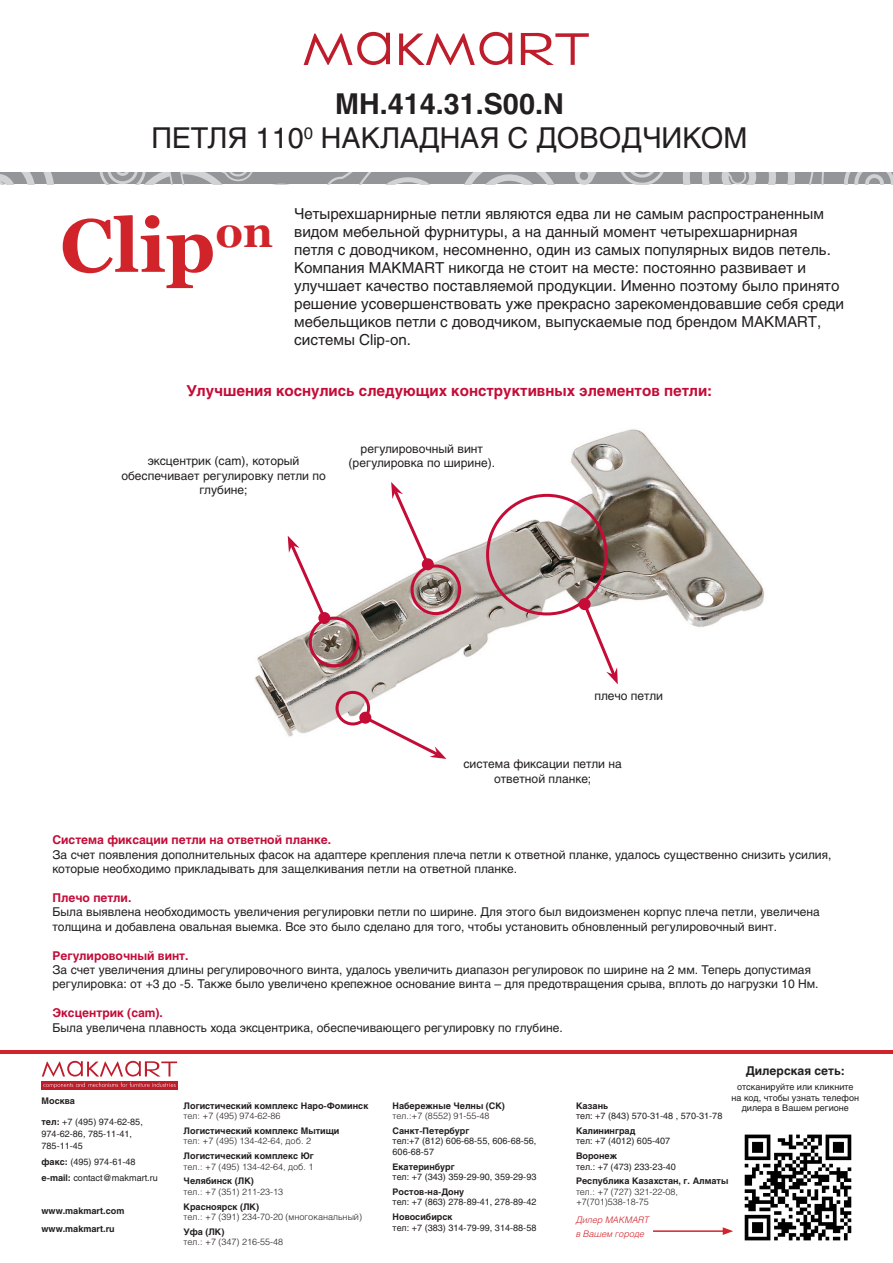
<style>
.page{position:relative;width:893px;height:1263px;background:#fff}
.page>*{position:absolute;margin:0;border:0;box-sizing:border-box;transform-origin:0 0}
.t1{font:700 75px "Georgia";color:#d1232a}
.артикулы{font:28.5px "Helios";color:#231f20}
.артикулы-2{font:700 28.5px "Helios";color:#231f20}
.t2{font:15px/18px "Helios";color:#231f20}
.t3{font:700 15px "Helios";color:#c40c37}
.t4{font:12px/14.4px "Helios";color:#231f20;text-align:center}
.t5{font:700 12px "Helios";color:#c40c37}
.t6{font:700 12px "Helios";color:#231f20}
.t7{font:9px/12px "Helios";color:#231f20}
.t8{font:700 9px/17.5px "Helios";color:#231f20}
.t9{font:300 9px/10.5px "Helios";color:#231f20}
.t10{font:italic 300 9px/13.5px "Helios";color:#d1232a}
.s1{font-weight:700}
</style>
<div class="page">
<svg style="left:399px;top:32px;width:113px;height:33px"></svg>
<svg style="left:304px;top:32px;width:86px;height:33px"></svg>
<svg style="left:521px;top:33px;width:68px;height:32px"></svg>
<img style="left:744px;top:1134px;width:108px;height:107px">
<div style="left:42px;top:1081px;width:136px;height:9px;background:#be1d2c"></div>
<svg style="left:43px;top:1082px;width:133px;height:6px"></svg>
<svg style="left:42px;top:1061px;width:135px;height:15px"></svg>
<hr style="left:0;top:1050px;width:893px;height:4px;background:#d1232a">
<hr style="left:653px;top:1230px;width:72px;height:2px;background:#d1232a">
<svg style="left:723px;top:1227px;width:10px;height:8px"></svg>
<div style="left:0;top:172px;width:893px;height:12px;background:#939598"></div>
<svg style="left:0;top:172px;width:54px;height:12px"></svg>
<svg style="left:844px;top:172px;width:49px;height:12px"></svg>
<svg style="left:99px;top:172px;width:186px;height:12px"></svg>
<svg style="left:621px;top:172px;width:203px;height:12px"></svg>
<svg style="left:328px;top:172px;width:269px;height:12px"></svg>
<img style="left:255px;top:429px;width:509px;height:308px">
<div style="left:335px;top:691px;width:35px;height:34px;border:3px solid #c40c37;border-radius:50%"></div>
<div style="left:359px;top:712px;width:12px;height:12px;background:#c40c37;border-radius:50%"></div>
<svg style="left:361px;top:714px;width:85px;height:45px"></svg>
<div style="left:486px;top:494px;width:122px;height:121px;border:3px solid #c40c37;border-radius:50%"></div>
<div style="left:309px;top:617px;width:50px;height:50px;border:3px solid #c40c37;border-radius:50%"></div>
<div style="left:411px;top:564px;width:50px;height:51px;border:3px solid #c40c37;border-radius:50%"></div>
<div style="left:318px;top:612px;width:12px;height:12px;background:#c40c37;border-radius:50%"></div>
<svg style="left:288px;top:536px;width:40px;height:86px"></svg>
<div style="left:579px;top:598px;width:12px;height:12px;background:#c40c37;border-radius:50%"></div>
<svg style="left:581px;top:600px;width:37px;height:84px"></svg>
<div style="left:422px;top:558px;width:12px;height:12px;background:#c40c37;border-radius:50%"></div>
<svg style="left:391px;top:482px;width:41px;height:86px"></svg>
<p class="артикулы-2" style="left:335px;top:88px;width:230px">MH.414.31.S00.N</p>
<p class="артикулы" style="left:151px;top:121px;width:597px">ПЕТЛЯ 110<sup>0</sup> НАКЛАДНАЯ С ДОВОДЧИКОМ</p>
<p class="t1" style="left:60px;top:198px;width:214px">Clip<sup>on</sup></p>
<p class="t2" style="left:294px;top:205px;width:551px">Четырехшарнирные петли являются едва ли не самым распространенным видом мебельной фурнитуры, а на данный момент четырехшарнирная<br>петля с доводчиком, несомненно, один из самых популярных видов петель.<br>Компания MAKMART никогда не стоит на месте: постоянно развивает и улучшает качество поставляемой продукции. Именно поэтому было принято решение усовершенствовать уже прекрасно зарекомендовавшие себя среди мебельщиков петли с доводчиком, выпускаемые под брендом MAKMART, системы Clip-on.</p>
<p class="t3" style="left:187px;top:382px;width:527px">Улучшения коснулись следующих конструктивных элементов петли:</p>
<p class="t4" style="left:121px;top:454px;width:206px">эксцентрик (cam), который обеспечивает регулировку петли по глубине;</p>
<p class="t4" style="left:349px;top:441px;width:148px">регулировочный винт (регулировка по ширине).</p>
<p class="t4" style="left:594px;top:689px;width:70px">плечо петли</p>
<p class="t4" style="left:463px;top:757px;width:160px">система фиксации петли на ответной планке;</p>
<p class="t5" style="left:52px;top:833px;width:280px">Система фиксации петли на ответной планке.</p>
<p class="t4" style="left:52px;top:847px;width:780px;text-align:left">За счет появления дополнительных фасок на адаптере крепления плеча петли к ответной планке, удалось существенно снизить усилия, которые необходимо прикладывать для защелкивания петли на ответной планке.</p>
<p class="t5" style="left:52px;top:891px;width:80px">Плечо петли.</p>
<p class="t4" style="left:52px;top:905px;width:769px;text-align:left">Была выявлена необходимость увеличения регулировки петли по ширине. Для этого был видоизменен корпус плеча петли, увеличена толщина и добавлена овальная выемка. Все это было сделано для того, чтобы установить обновленный регулировочный винт.</p>
<p class="t5" style="left:52px;top:948px;width:138px">Регулировочный винт.</p>
<p class="t4" style="left:52px;top:962px;width:768px;text-align:left">За счет увеличения длины регулировочного винта, удалось увеличить диапазон регулировок по ширине на 2 мм. Теперь допустимая регулировка: от +3 до -5. Также было увеличено крепежное основание винта – для предотвращения срыва, вплоть до нагрузки 10 Нм.</p>
<p class="t5" style="left:52px;top:1006px;width:112px">Эксцентрик (cam).</p>
<p class="t4" style="left:52px;top:1020px;width:512px">Была увеличена плавность хода эксцентрика, обеспечивающего регулировку по глубине.</p>
<p class="t8" style="left:42px;top:1092px;width:35px">Москва</p>
<p class="t7" style="left:42px;top:1115px;width:103px"><span class="s1">тел:</span> +7 (495) 974-62-85,<br>974-62-86, 785-11-41,<br>785-11-45</p>
<p class="t7" style="left:42px;top:1153px;width:118px;line-height:16.2px"><span class="s1">факс:</span> (495) 974-61-48 <span class="s1">e-mail:</span> contact@makmart.ru</p>
<p class="t8" style="left:42px;top:1202px;width:84px">www.makmart.com www.makmart.ru</p>
<p class="t6" style="left:746px;top:1063px;width:101px">Дилерская сеть:</p>
<p class="t7" style="left:732px;top:1081px;width:129px;line-height:10.8px;text-align:center">отсканируйте или кликните на код, чтобы узнать телефон</p>
<p class="t8" style="left:184px;top:1096px;width:186px">Логистический комплекс Наро-Фоминск</p>
<p class="t7" style="left:742px;top:1102px;width:109px">дилера в Вашем регионе</p>
<p class="t9" style="left:184px;top:1110px;width:98px">тел: +7 (495) 974-62-86</p>
<p class="t8" style="left:184px;top:1122px;width:157px">Логистический комплекс Мытищи</p>
<p class="t9" style="left:184px;top:1136px;width:129px">тел: +7 (495) 134-42-64, доб. 2</p>
<p class="t8" style="left:184px;top:1147px;width:132px">Логистический комплекс Юг</p>
<p class="t9" style="left:184px;top:1161px;width:131px">тел.: +7 (495) 134-42-64, доб. 1</p>
<p class="t8" style="left:184px;top:1172px;width:72px">Челябинск (ЛК)</p>
<p class="t9" style="left:184px;top:1186px;width:101px">тел.: +7 (351) 211-23-13</p>
<p class="t8" style="left:184px;top:1197px;width:77px">Красноярск (ЛК)</p>
<p class="t9" style="left:184px;top:1211px;width:180px">тел.: +7 (391) 234-70-20 (многоканальный)</p>
<p class="t8" style="left:184px;top:1223px;width:42px">Уфа (ЛК)</p>
<p class="t9" style="left:184px;top:1237px;width:101px">тел.: +7 (347) 216-55-48</p>
<p class="t8" style="left:393px;top:1097px;width:114px">Набережные Челны (СК)</p>
<p class="t9" style="left:393px;top:1110px;width:98px">тел.:+7 (8552) 91-55-48</p>
<p class="t8" style="left:393px;top:1122px;width:78px">Санкт-Петербург</p>
<p class="t7" style="left:393px;top:1136px;width:145px;line-height:10.5px">тел:+7 (812) 606-68-55, 606-68-56,<br>606-68-57</p>
<p class="t8" style="left:393px;top:1158px;width:64px">Екатеринбург</p>
<p class="t7" style="left:393px;top:1171px;width:145px">тел: +7 (343) 359-29-90, 359-29-93</p>
<p class="t8" style="left:393px;top:1183px;width:73px">Ростов-на-Дону</p>
<p class="t7" style="left:393px;top:1196px;width:145px">тел: +7 (863) 278-89-41, 278-89-42</p>
<p class="t8" style="left:393px;top:1208px;width:61px">Новосибирск</p>
<p class="t7" style="left:393px;top:1221px;width:145px">тел: +7 (383) 314-79-99, 314-88-58</p>
<p class="t8" style="left:576px;top:1096px;width:34px">Казань</p>
<p class="t7" style="left:576px;top:1110px;width:148px">тел: +7 (843) 570-31-48 , 570-31-78</p>
<p class="t8" style="left:576px;top:1122px;width:61px">Калининград</p>
<p class="t7" style="left:576px;top:1135px;width:96px">тел: +7 (4012) 605-407</p>
<p class="t8" style="left:576px;top:1147px;width:43px">Воронеж</p>
<p class="t7" style="left:576px;top:1160px;width:101px">тел.: +7 (473) 233-23-40</p>
<p class="t8" style="left:576px;top:1172px;width:154px">Республика Казахстан, г. Алматы</p>
<p class="t9" style="left:576px;top:1186px;width:103px">тел.: +7 (727) 321-22-08, +7(701)538-18-75</p>
<p class="t10" style="left:576px;top:1213px;width:75px">Дилер MAKMART в Вашем городе</p>
</div>
